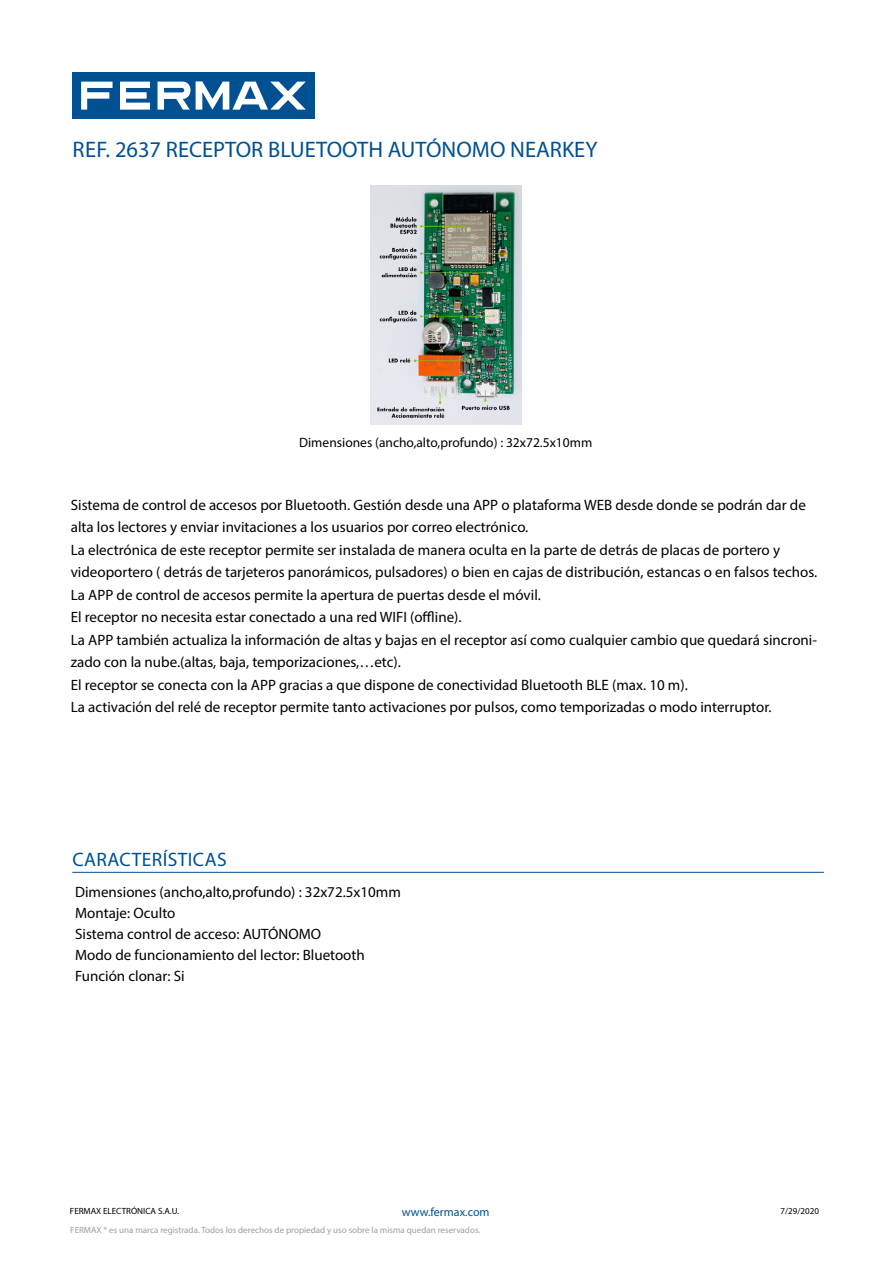
<style>
.page{position:relative;width:893px;height:1263px;background:#fff}
.page>*{position:absolute;margin:0;border:0;box-sizing:border-box;transform-origin:0 0}
.t1{font:22.5px "Myriad Pro";color:#005092}
.t2{font:19.5px "Myriad Pro";letter-spacing:.02em;color:#005092}
.t3{font:15px/22.5px "Myriad Pro";color:#000}
.t4{font:13.5px "Myriad Pro";color:#000}
.t5{font:12px "Myriad Pro";color:#005092}
.t6{font:9px "Myriad Pro";color:#9d9d9c}
.t7{font:9px "Myriad Pro";color:#000}
</style>
<div class="page">
<img style="left:370px;top:185px;width:151px;height:239px">
<div style="left:72px;top:72px;width:243px;height:47px;background:#005092"></div>
<svg style="left:81px;top:82px;width:225px;height:28px"></svg>
<hr style="left:72px;top:872px;width:752px;height:1px;background:#005092">
<h1 class="t1" style="left:73px;top:136px;width:526px">REF. 2637 RECEPTOR BLUETOOTH AUTÓNOMO NEARKEY</h1>
<p class="t4" style="left:299px;top:434px;width:295px">Dimensiones (ancho,alto,profundo) : 32x72.5x10mm</p>
<p class="t3" style="left:71px;top:493px;width:748px">Sistema de control de accesos por Bluetooth. Gestión desde una APP o plataforma WEB desde donde se podrán dar de alta los lectores y enviar invitaciones a los usuarios por correo electrónico.<br>La electrónica de este receptor permite ser instalada de manera oculta en la parte de detrás de placas de portero y videoportero ( detrás de tarjeteros panorámicos, pulsadores) o bien en cajas de distribución, estancas o en falsos techos.<br>La APP de control de accesos permite la apertura de puertas desde el móvil.<br>El receptor no necesita estar conectado a una red WIFI (offline).<br>La APP también actualiza la información de altas y bajas en el receptor así como cualquier cambio que quedará sincroni&shy;zado con la nube.(altas, baja, temporizaciones,…etc).<br>El receptor se conecta con la APP gracias a que dispone de conectividad Bluetooth BLE (max. 10 m).<br>La activación del relé de receptor permite tanto activaciones por pulsos, como temporizadas o modo interruptor.</p>
<h2 class="t2" style="left:72px;top:847px;width:156px">CARACTERÍSTICAS</h2>
<p class="t3" style="left:75px;top:881px;width:327px;line-height:21px">Dimensiones (ancho,alto,profundo) : 32x72.5x10mm Montaje: Oculto<br>Sistema control de acceso: AUTÓNOMO<br>Modo de funcionamiento del lector: Bluetooth Función clonar: Si</p>
<p class="t7" style="left:70px;top:1205px;width:111px">FERMAX ELECTRÓNICA S.A.U.</p>
<p class="t5" style="left:402px;top:1205px;width:89px">www.fermax.com</p>
<p class="t7" style="left:781px;top:1206px;width:40px">7/29/2020</p>
<p class="t6" style="left:70px;top:1224px;width:411px">FERMAX ® es una marca registrada. Todos los derechos de propiedad y uso sobre la misma quedan reservados.</p>
</div>
